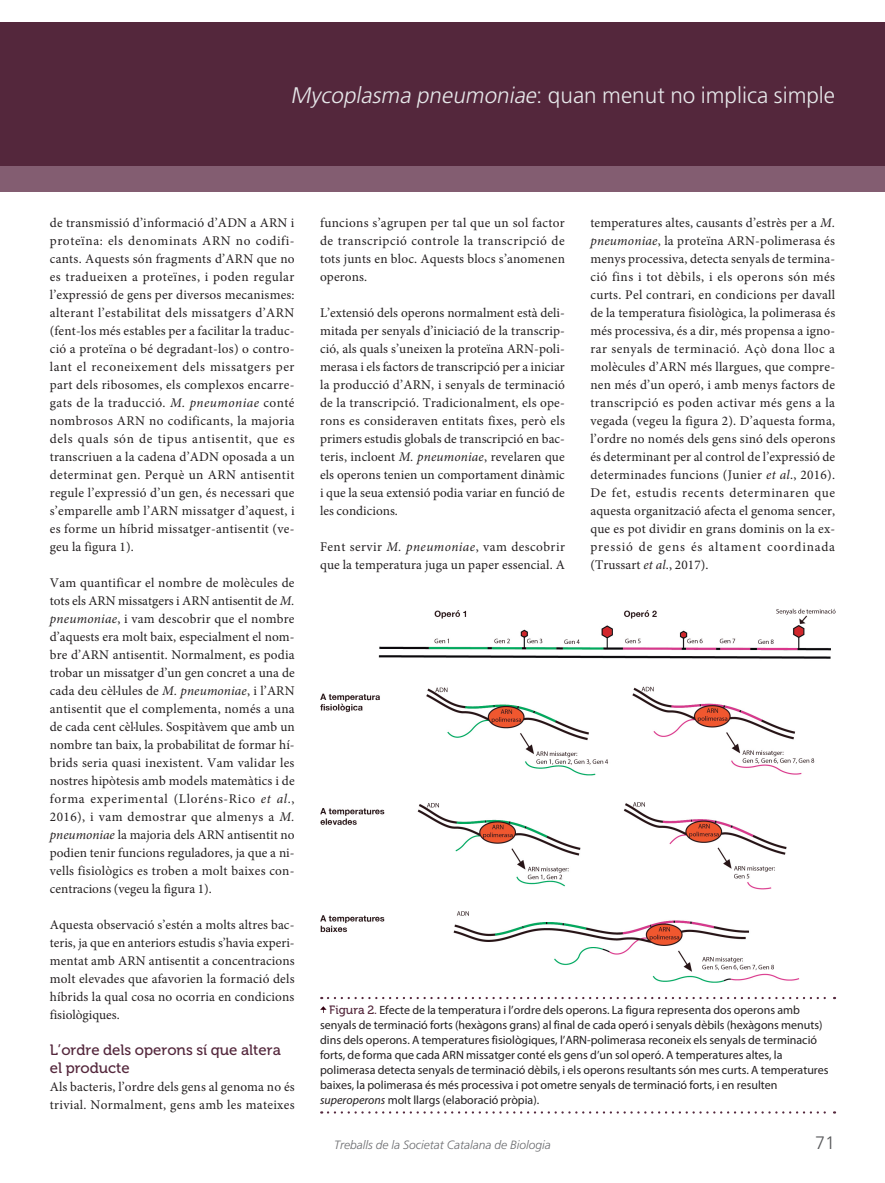
<style>
.page{position:relative;width:885px;height:1183px;background:#fff}
.page>*{position:absolute;margin:0;border:0;box-sizing:border-box;transform-origin:0 0}
.t1{font:300 22.5px "Frutiger LT Std";color:#e6e7e9}
.Folio_inferior{font:300 18px "Frutiger LT Std";color:#57585a}
.Divulgacio_Tit1{font:15px/18px "Museo 500";color:#54273c}
.Z0-0-1{font:13.35px/18px "Minion Pro";letter-spacing:.015em;color:#231f20;text-align:justify}
.Peu_figura{font:12px/15px "Myriad Pro";color:#231f20}
.Folio_inferior-2{font:italic 300 12px "Frutiger LT Std";color:#6c6d70}
.s1{font-style:italic}
.s2{font-family:"Museo 500";color:#54273c}
</style>
<div class="page">
<div style="left:0;top:23px;width:884px;height:143px;background:#54273c"></div>
<div style="left:0;top:166px;width:884px;height:25px;background:#835d71"></div>
<img style="left:320px;top:608px;width:515px;height:374px">
<svg style="left:328px;top:996px;width:507px;height:2px"></svg>
<svg style="left:328px;top:1111px;width:507px;height:2px"></svg>
<svg style="left:320px;top:1006px;width:6px;height:6px"></svg>
<h1 class="t1" style="left:290px;top:82px;width:546px"><span class="s1">Mycoplasma pneumoniae</span>: quan menut no implica simple</h1>
<p class="Z0-0-1" style="left:50px;top:213px;width:246px">de transmissió d’informació d’ADN a ARN i proteïna: els denominats ARN no codifi&shy;cants. Aquests són fragments d’ARN que no es tradueixen a proteïnes, i poden regular l’expressió de gens per diversos mecanismes: alterant l’estabilitat dels missatgers d’ARN (fent-los més estables per a facilitar la traduc&shy;ció a proteïna o bé degradant-los) o contro&shy;lant el reconeixement dels missatgers per part dels ribosomes, els complexos encarre&shy;gats de la traducció. <span class="s1">M. pneumoniae</span> conté nombrosos ARN no codificants, la majoria dels quals són de tipus antisentit, que es transcriuen a la cadena d’ADN oposada a un determinat gen. Perquè un ARN antisentit regule l’expressió d’un gen, és necessari que s’emparelle amb l’ARN missatger d’aquest, i es forme un híbrid missatger-antisentit (ve&shy;geu la figura 1).</p>
<p class="Z0-0-1" style="left:50px;top:573px;width:246px">Vam quantificar el nombre de molècules de tots els ARN missatgers i ARN antisentit de <span class="s1">M. pneumoniae</span>, i vam descobrir que el nombre d’aquests era molt baix, especialment el nom&shy;bre d’ARN antisentit. Normalment, es podia trobar un missatger d’un gen concret a una de cada deu cèl·lules de <span class="s1">M. pneumoniae</span>, i l’ARN antisentit que el complementa, només a una de cada cent cèl·lules. Sospitàvem que amb un nombre tan baix, la probabilitat de formar hí&shy;brids seria quasi inexistent. Vam validar les nostres hipòtesis amb models matemàtics i de forma experimental (Lloréns-Rico <span class="s1">et al</span>., 2016), i vam demostrar que almenys a <span class="s1">M. pneumoniae</span> la majoria dels ARN antisentit no podien tenir funcions reguladores, ja que a ni&shy;vells fisiològics es troben a molt baixes con&shy;centracions (vegeu la figura 1).</p>
<p class="Z0-0-1" style="left:50px;top:915px;width:246px">Aquesta observació s’estén a molts altres bac&shy;teris, ja que en anteriors estudis s’havia experi&shy;mentat amb ARN antisentit a concentracions molt elevades que afavorien la formació dels híbrids la qual cosa no ocorria en condicions fisiològiques.</p>
<p class="Divulgacio_Tit1" style="left:50px;top:1041px;width:232px">L’ordre dels operons sí que altera el producte</p>
<p class="Z0-0-1" style="left:50px;top:1077px;width:246px">Als bacteris, l’ordre dels gens al genoma no és trivial. Normalment, gens amb les mateixes</p>
<p class="Z0-0-1" style="left:320px;top:213px;width:246px">funcions s’agrupen per tal que un sol factor de transcripció controle la transcripció de tots junts en bloc. Aquests blocs s’anomenen operons.</p>
<p class="Z0-0-1" style="left:320px;top:303px;width:246px">L’extensió dels operons normalment està deli&shy;mitada per senyals d’iniciació de la transcrip&shy;ció, als quals s’uneixen la proteïna ARN-poli&shy;merasa i els factors de transcripció per a iniciar la producció d’ARN, i senyals de terminació de la transcripció. Tradicionalment, els ope&shy;rons es consideraven entitats fixes, però els primers estudis globals de transcripció en bac&shy;teris, incloent <span class="s1">M. pneumoniae</span>, revelaren que els operons tenien un comportament dinàmic i que la seua extensió podia variar en funció de les condicions.</p>
<p class="Z0-0-1" style="left:320px;top:537px;width:246px">Fent servir <span class="s1">M. pneumoniae</span>, vam descobrir que la temperatura juga un paper essencial. A</p>
<p class="Z0-0-1" style="left:590px;top:213px;width:246px">temperatures altes, causants d’estrès per a <span class="s1">M. pneumoniae</span>, la proteïna ARN-polimerasa és menys processiva, detecta senyals de termina&shy;ció fins i tot dèbils, i els operons són més curts. Pel contrari, en condicions per davall de la temperatura fisiològica, la polimerasa és més processiva, és a dir, més propensa a igno&shy;rar senyals de terminació. Açò dona lloc a molècules d’ARN més llargues, que compre&shy;nen més d’un operó, i amb menys factors de transcripció es poden activar més gens a la vegada (vegeu la figura 2). D’aquesta forma, l’ordre no només dels gens sinó dels operons és determinant per al control de l’expressió de determinades funcions (Junier <span class="s1">et al</span>., 2016).<br>De fet, estudis recents determinaren que aquesta organització afecta el genoma sencer, que es pot dividir en grans dominis on la ex&shy;pressió de gens és altament coordinada (Trussart <span class="s1">et al</span>., 2017).</p>
<p class="Peu_figura" style="left:320px;top:1002px;width:510px;text-indent:9px"><span class="s2">Figura 2.</span> Efecte de la temperatura i l’ordre dels operons. La figura representa dos operons amb senyals de terminació forts (hexàgons grans) al final de cada operó i senyals dèbils (hexàgons menuts) dins dels operons. A temperatures fisiològiques, l’ARN-polimerasa reconeix els senyals de terminació forts, de forma que cada ARN missatger conté els gens d’un sol operó. A temperatures altes, la polimerasa detecta senyals de terminació dèbils, i els operons resultants són mes curts. A temperatures baixes, la polimerasa és més processiva i pot ometre senyals de terminació forts, i en resulten <span class="s1">superoperons</span> molt llargs (elaboració pròpia).</p>
<p class="Folio_inferior-2" style="left:334px;top:1137px;width:218px">Treballs de la Societat Catalana de Biologia</p>
<p class="Folio_inferior" style="left:815px;top:1131px;width:22px">71</p>
</div>
